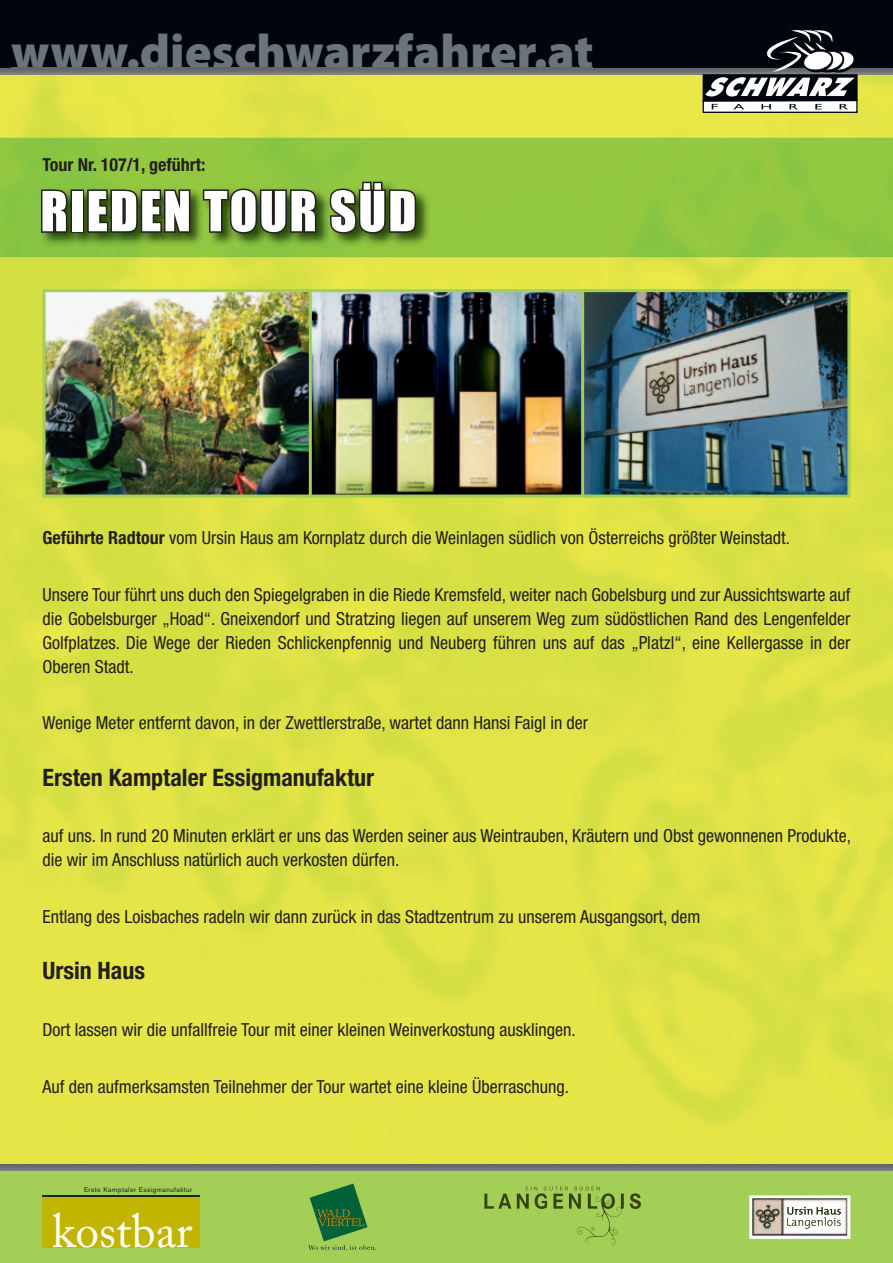
<style>
.page{position:relative;width:893px;height:1263px;background:#fff}
.page>*{position:absolute;margin:0;border:0;box-sizing:border-box;transform-origin:0 0}
.t1{font:51px "Impact";letter-spacing:.04em;color:#fff}
.t2{font:900 49.8px "Myriad Pro";color:#6b7479}
.t3{font:47.7px "Adobe Caslon Pro";color:#fff}
.t4{font:700 condensed 24px "Helvetica Neue LT Std";color:#231f20}
.t5{font:condensed 18px/24px "Helvetica Neue LT Std";color:#231f20;text-align:justify}
.t6{font:700 condensed 18px "Helvetica Neue LT Std";color:#231f20}
.t7{font:6.9px "Akzidenz Grotesk BQ";letter-spacing:.05em;color:#231f20}
.s1{font-weight:700}
</style>
<div class="page">
<img style="left:0;top:73px;width:893px;height:1093px">
<img style="left:312px;top:289px;width:269px;height:208px">
<img style="left:0;top:137px;width:893px;height:121px">
<img style="left:40px;top:181px;width:391px;height:66px">
<svg style="left:39px;top:188px;width:31px;height:46px"></svg>
<div style="left:70px;top:189px;width:14px;height:44px;border:3px solid #231f20"></div>
<svg style="left:86px;top:187px;width:106px;height:47px"></svg>
<svg style="left:201px;top:187px;width:118px;height:49px"></svg>
<svg style="left:327px;top:180px;width:91px;height:56px"></svg>
<img style="left:581px;top:289px;width:269px;height:208px">
<img style="left:43px;top:289px;width:269px;height:208px">
<div style="left:0;top:0;width:893px;height:73px;background:#01060e"></div>
<img style="left:12px;top:68px;width:580px;height:1px">
<svg style="left:703px;top:30px;width:155px;height:83px"></svg>
<div style="left:0;top:1166px;width:893px;height:97px;background:#a3cf57"></div>
<svg style="left:749px;top:1195px;width:101px;height:44px"></svg>
<img style="left:752px;top:1198px;width:95px;height:37px">
<img style="left:787px;top:1217px;width:54px;height:12px">
<img style="left:787px;top:1207px;width:54px;height:8px">
<svg style="left:308px;top:1183px;width:68px;height:68px"></svg>
<div style="left:43px;top:1196px;width:157px;height:51px;background:#c2b501"></div>
<hr style="left:43px;top:1195px;width:157px;height:1px;background:#231f20">
<svg style="left:484px;top:1186px;width:157px;height:60px"></svg>
<h2 class="t2" style="left:11px;top:24px;width:584px">www.dieschwarzfahrer.at</h2>
<p class="t6" style="left:43px;top:153px;width:165px">Tour Nr. 107/1, geführt:</p>
<h1 class="t1" style="left:40px;top:172px;width:378px">RIEDEN TOUR SÜD</h1>
<p class="t5" style="left:43px;top:526px;width:749px"><span class="s1">Geführte Radtour</span> vom Ursin Haus am Kornplatz durch die Weinlagen südlich von Österreichs größter Weinstadt.</p>
<p class="t5" style="left:43px;top:582px;width:809px">Unsere Tour führt uns duch den Spiegelgraben in die Riede Kremsfeld, weiter nach Gobelsburg und zur Aussichtswarte auf die Gobelsburger „Hoad“. Gneixendorf und Stratzing liegen auf unserem Weg zum südöstlichen Rand des Lengenfelder Golfplatzes. Die Wege der Rieden Schlickenpfennig und Neuberg führen uns auf das „Platzl“, eine Kellergasse in der Oberen Stadt.</p>
<p class="t5" style="left:43px;top:711px;width:547px">Wenige Meter entfernt davon, in der Zwettlerstraße, wartet dann Hansi Faigl in der</p>
<h3 class="t4" style="left:43px;top:763px;width:333px">Ersten Kamptaler Essigmanufaktur</h3>
<p class="t5" style="left:43px;top:824px;width:810px">auf uns. In rund 20 Minuten erklärt er uns das Werden seiner aus Weintrauben, Kräutern und Obst gewonnenen Produkte, die wir im Anschluss natürlich auch verkosten dürfen.</p>
<p class="t5" style="left:43px;top:904px;width:659px">Entlang des Loisbaches radeln wir dann zurück in das Stadtzentrum zu unserem Ausgangsort, dem</p>
<h3 class="t4" style="left:43px;top:956px;width:104px">Ursin Haus</h3>
<p class="t5" style="left:43px;top:1017px;width:535px">Dort lassen wir die unfallfreie Tour mit einer kleinen Weinverkostung ausklingen.</p>
<p class="t5" style="left:43px;top:1074px;width:528px">Auf den aufmerksamsten Teilnehmer der Tour wartet eine kleine Überraschung.</p>
<p class="t7" style="left:84px;top:1186px;width:110px">Erste Kamptaler Essigmanufaktur</p>
<h3 class="t3" style="left:52px;top:1203px;width:142px">kostbar</h3>
</div>
